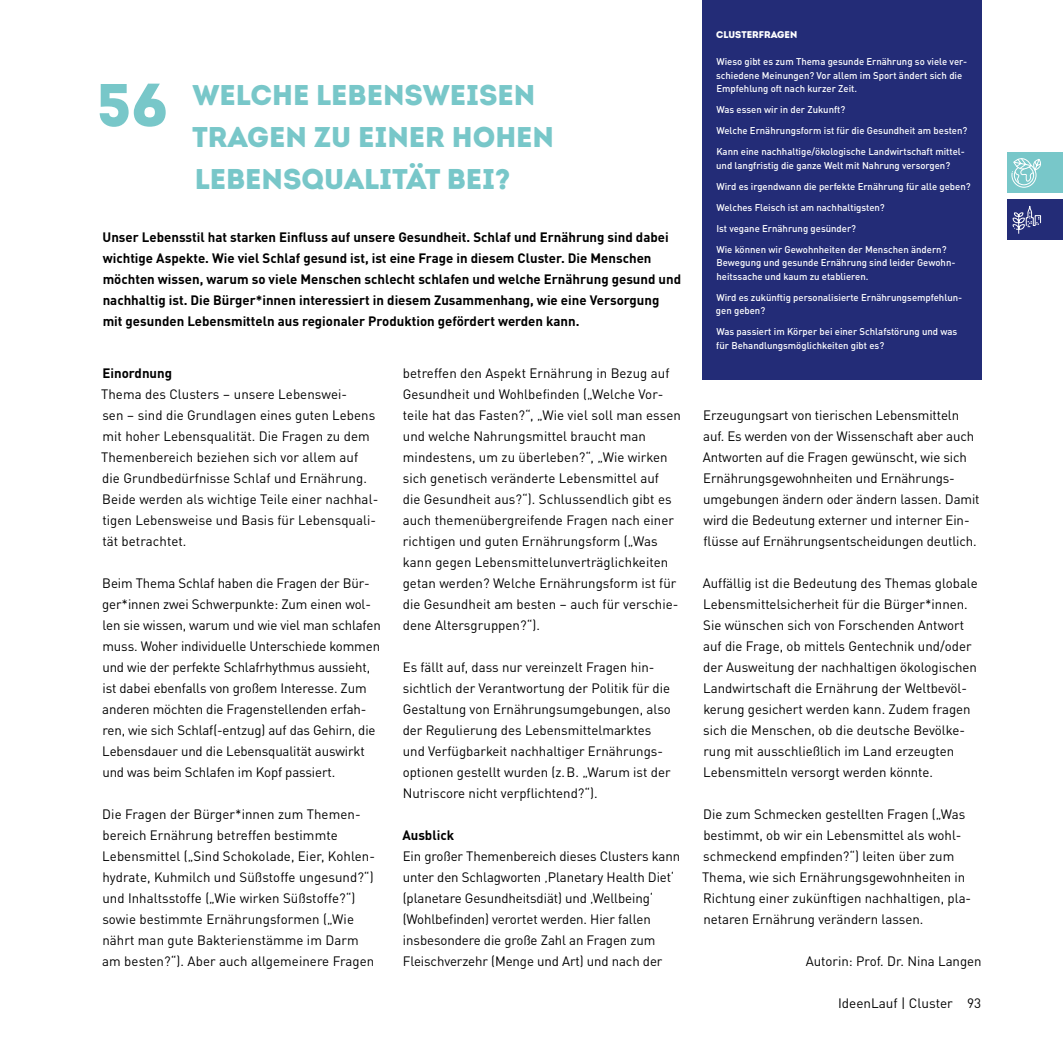
<style>
.page{position:relative;width:1063px;height:1063px;background:#fff}
.page>*{position:absolute;margin:0;border:0;box-sizing:border-box;transform-origin:0 0}
.t1{font:60px "Intro Black Alt";color:#78c7c9}
.t2{font:28.5px/42px "Intro Black Alt";color:#78c7c9}
.t3{font:13.5px/21px "DIN Pro";color:#000}
.t4{font:700 13.5px/21px "DIN Pro";color:#000}
.t5{font:500 9.75px/21px "DIN Pro";color:#fff}
.t6{font:9.75px "Intro Black Alt";color:#fff}
</style>
<div class="page">
<div style="left:703px;top:0;width:279px;height:379px;background:#232c77"></div>
<div style="left:1007px;top:152px;width:56px;height:41px;background:#78c7c9"></div>
<svg style="left:1011px;top:158px;width:30px;height:30px"></svg>
<div style="left:1007px;top:199px;width:56px;height:41px;background:#232c77"></div>
<svg style="left:1012px;top:205px;width:29px;height:29px"></svg>
<h1 class="t1" style="left:97px;top:65px;width:73px">56</h1>
<h2 class="t2" style="left:192px;top:74px;width:364px">WELCHE LEBENSWEISEN<br>TRAGEN ZU EINER HOHEN<br>LEBENSQUALITÄT BEI?</h2>
<p class="t4" style="left:103px;top:225px;width:580px">Unser Lebensstil hat starken Einfluss auf unsere Gesundheit. Schlaf und Ernährung sind dabei wichtige Aspekte. Wie viel Schlaf gesund ist, ist eine Frage in diesem Cluster. Die Menschen möchten wissen, warum so viele Menschen schlecht schlafen und welche Ernährung gesund und nachhaltig ist. Die Bürger*innen interessiert in diesem Zusammenhang, wie eine Versorgung mit gesunden Lebensmitteln aus regionaler Produktion gefördert werden kann.</p>
<p class="t4" style="left:103px;top:362px;width:71px">Einordnung</p>
<p class="t3" style="left:101px;top:383px;width:279px">Thema des Clusters – unsere Lebenswei-<br>sen – sind die Grundlagen eines guten Lebens mit hoher Lebensqualität. Die Fragen zu dem Themenbereich beziehen sich vor allem auf die Grundbedürfnisse Schlaf und Ernährung.<br>Beide werden als wichtige Teile einer nachhal&shy;tigen Lebensweise und Basis für Lebensquali&shy;tät betrachtet.</p>
<p class="t3" style="left:102px;top:572px;width:280px">Beim Thema Schlaf haben die Fragen der Bür&shy;ger*innen zwei Schwerpunkte: Zum einen wol&shy;len sie wissen, warum und wie viel man schlafen muss. Woher individuelle Unterschiede kommen und wie der perfekte Schlafrhythmus aussieht, ist dabei ebenfalls von großem Interesse. Zum anderen möchten die Fragenstellenden erfah&shy;ren, wie sich Schlaf(-entzug) auf das Gehirn, die Lebensdauer und die Lebensqualität auswirkt und was beim Schlafen im Kopf passiert.</p>
<p class="t3" style="left:102px;top:803px;width:274px">Die Fragen der Bürger*innen zum Themen&shy;bereich Ernährung betreffen bestimmte Lebensmittel („Sind Schokolade, Eier, Kohlen&shy;hydrate, Kuhmilch und Süßstoffe ungesund?“) und Inhaltsstoffe („Wie wirken Süßstoffe?“) sowie bestimmte Ernährungsformen („Wie nährt man gute Bakterienstämme im Darm am besten?“). Aber auch allgemeinere Fragen</p>
<p class="t3" style="left:403px;top:362px;width:280px">betreffen den Aspekt Ernährung in Bezug auf Gesundheit und Wohlbefinden („Welche Vor&shy;teile hat das Fasten?“, „Wie viel soll man essen und welche Nahrungsmittel braucht man mindestens, um zu überleben?“, „Wie wirken sich genetisch veränderte Lebensmittel auf<br>die Gesundheit aus?“). Schlussendlich gibt es auch themenübergreifende Fragen nach einer richtigen und guten Ernährungsform („Was kann gegen Lebensmittelunverträglichkeiten getan werden? Welche Ernährungsform ist für die Gesundheit am besten – auch für verschie&shy;dene Altersgruppen?“).</p>
<p class="t3" style="left:403px;top:656px;width:270px">Es fällt auf, dass nur vereinzelt Fragen hin&shy;sichtlich der Verantwortung der Politik für die Gestaltung von Ernährungsumgebungen, also der Regulierung des Lebensmittelmarktes und Verfügbarkeit nachhaltiger Ernährungs&shy;optionen gestellt wurden (z.B. „Warum ist der Nutriscore nicht verpflichtend?“).</p>
<p class="t4" style="left:402px;top:824px;width:53px">Ausblick</p>
<p class="t3" style="left:403px;top:845px;width:279px">Ein großer Themenbereich dieses Clusters kann unter den Schlagworten ‚Planetary Health Diet‘ (planetare Gesundheitsdiät) und ‚Wellbeing‘ (Wohlbefinden) verortet werden. Hier fallen insbesondere die große Zahl an Fragen zum Fleischverzehr (Menge und Art) und nach der</p>
<p class="t6" style="left:716px;top:28px;width:82px">CLUSTERFRAGEN</p>
<p class="t5" style="left:716px;top:54px;width:253px;line-height:13.5px">Wieso gibt es zum Thema gesunde Ernährung so viele ver&shy;schiedene Meinungen? Vor allem im Sport ändert sich die<br>Empfehlung oft nach kurzer Zeit.</p>
<p class="t5" style="left:716px;top:98px;width:253px">Was essen wir in der Zukunft?<br>Welche Ernährungsform ist für die Gesundheit am besten?<br>Kann eine nachhaltige/ökologische Landwirtschaft mittel-</p>
<p class="t5" style="left:716px;top:154px;width:256px">und langfristig die ganze Welt mit Nahrung versorgen?<br>Wird es irgendwann die perfekte Ernährung für alle geben?<br>Welches Fleisch ist am nachhaltigsten?<br>Ist vegane Ernährung gesünder?<br>Wie können wir Gewohnheiten der Menschen ändern?</p>
<p class="t5" style="left:716px;top:255px;width:241px;line-height:13.5px">Bewegung und gesunde Ernährung sind leider Gewohn&shy;heitssache und kaum zu etablieren.</p>
<p class="t5" style="left:716px;top:290px;width:248px;line-height:13.5px">Wird es zukünftig personalisierte Ernährungsempfehlun&shy;gen geben?</p>
<p class="t5" style="left:716px;top:324px;width:243px;line-height:13.5px">Was passiert im Körper bei einer Schlafstörung und was für Behandlungsmöglichkeiten gibt es?</p>
<p class="t3" style="left:703px;top:404px;width:278px">Erzeugungsart von tierischen Lebensmitteln auf. Es werden von der Wissenschaft aber auch Antworten auf die Fragen gewünscht, wie sich Ernährungsgewohnheiten und Ernährungs&shy;umgebungen ändern oder ändern lassen. Damit wird die Bedeutung externer und interner Ein&shy;flüsse auf Ernährungsentscheidungen deutlich.</p>
<p class="t3" style="left:703px;top:572px;width:277px">Auffällig ist die Bedeutung des Themas globale Lebensmittelsicherheit für die Bürger*innen.<br>Sie wünschen sich von Forschenden Antwort auf die Frage, ob mittels Gentechnik und/oder der Ausweitung der nachhaltigen ökologischen Landwirtschaft die Ernährung der Weltbevöl&shy;kerung gesichert werden kann. Zudem fragen sich die Menschen, ob die deutsche Bevölke&shy;rung mit ausschließlich im Land erzeugten Lebensmitteln versorgt werden könnte.</p>
<p class="t3" style="left:702px;top:803px;width:271px">Die zum Schmecken gestellten Fragen („Was bestimmt, ob wir ein Lebensmittel als wohl&shy;schmeckend empfinden?“) leiten über zum Thema, wie sich Ernährungsgewohnheiten in Richtung einer zukünftigen nachhaltigen, pla&shy;netaren Ernährung verändern lassen.</p>
<p class="t3" style="left:806px;top:950px;width:177px">Autorin: Prof. Dr. Nina Langen</p>
<p class="t3" style="left:838px;top:992px;width:145px">IdeenLauf | Cluster 93</p>
</div>
